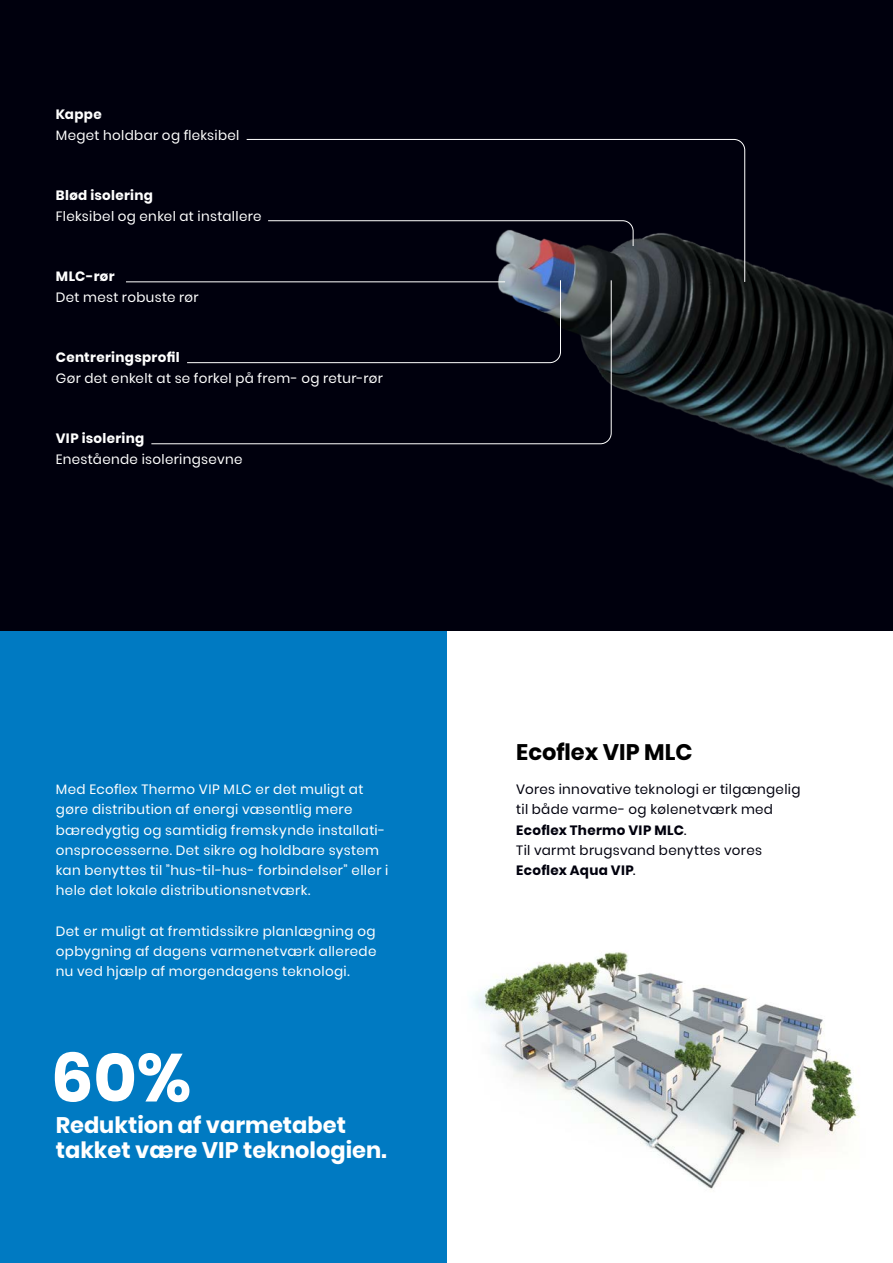
<style>
.page{position:relative;width:893px;height:1263px;background:#00000d}
.page>*{position:absolute;margin:0;border:0;box-sizing:border-box;transform-origin:0 0}
.t1{font:700 67.5px "Poppins";color:#fff}
.t2{font:700 22.5px/24.8px "Poppins";color:#fff}
.t3{font:700 22.5px "Poppins";color:#000}
.t4{font:13.5px/20.2px "Poppins";letter-spacing:.025em;color:#fff}
.t5{font:13.5px/20.2px "Poppins";letter-spacing:.025em;color:#00000d}
.t6{font:700 13.5px "Poppins";letter-spacing:.025em;color:#fff}
.s1{font-weight:700}
</style>
<div class="page">
<div style="left:0;top:631px;width:893px;height:632px;background:#fff"></div>
<img style="left:446px;top:895px;width:414px;height:349px">
<div style="left:0;top:631px;width:446px;height:632px;background:#007ac2"></div>
<img style="left:409px;top:138px;width:484px;height:350px">
<svg style="left:246px;top:139px;width:499px;height:144px"></svg>
<svg style="left:267px;top:220px;width:367px;height:27px"></svg>
<hr style="left:126px;top:281px;width:379px;height:1px;background:#fff">
<svg style="left:151px;top:280px;width:461px;height:164px"></svg>
<p class="t6" style="left:56px;top:107px;width:47px">Kappe</p>
<p class="t4" style="left:56px;top:125px;width:185px">Meget holdbar og fleksibel</p>
<p class="t6" style="left:56px;top:188px;width:99px">Blød isolering</p>
<p class="t4" style="left:56px;top:206px;width:207px">Fleksibel og enkel at installere</p>
<p class="t6" style="left:56px;top:269px;width:60px">MLC-rør</p>
<p class="t4" style="left:56px;top:287px;width:144px">Det mest robuste rør</p>
<p class="t6" style="left:56px;top:350px;width:126px">Centreringsprofil</p>
<p class="t4" style="left:56px;top:368px;width:329px">Gør det enkelt at se forkel på frem- og retur-rør</p>
<p class="t6" style="left:56px;top:431px;width:90px">VIP isolering</p>
<p class="t4" style="left:56px;top:449px;width:188px">Enestående isoleringsevne</p>
<p class="t4" style="left:56px;top:779px;width:334px">Med Ecoflex Thermo VIP MLC er det muligt at gøre distribution af energi væsentlig mere bæredygtig og samtidig fremskynde installati&shy;onsprocesserne. Det sikre og holdbare system kan benyttes til ”hus-til-hus- forbindelser” eller i hele det lokale distributionsnetværk.</p>
<p class="t4" style="left:56px;top:921px;width:322px;text-align:justify">Det er muligt at fremtidssikre planlægning og opbygning af dagens varmenetværk allerede nu ved hjælp af morgendagens teknologi.</p>
<h1 class="t1" style="left:51px;top:1039px;width:142px">60%</h1>
<h2 class="t2" style="left:56px;top:1113px;width:332px">Reduktion af varmetabet takket være VIP teknologien.</h2>
<h2 class="t3" style="left:516px;top:739px;width:178px">Ecoflex VIP MLC</h2>
<p class="t5" style="left:516px;top:779px;width:286px">Vores innovative teknologi er tilgængelig til både varme- og kølenetværk med<br><span class="s1">Ecoflex Thermo VIP MLC</span>.<br>Til varmt brugsvand benyttes vores<br><span class="s1">Ecoflex Aqua VIP</span>.</p>
</div>
